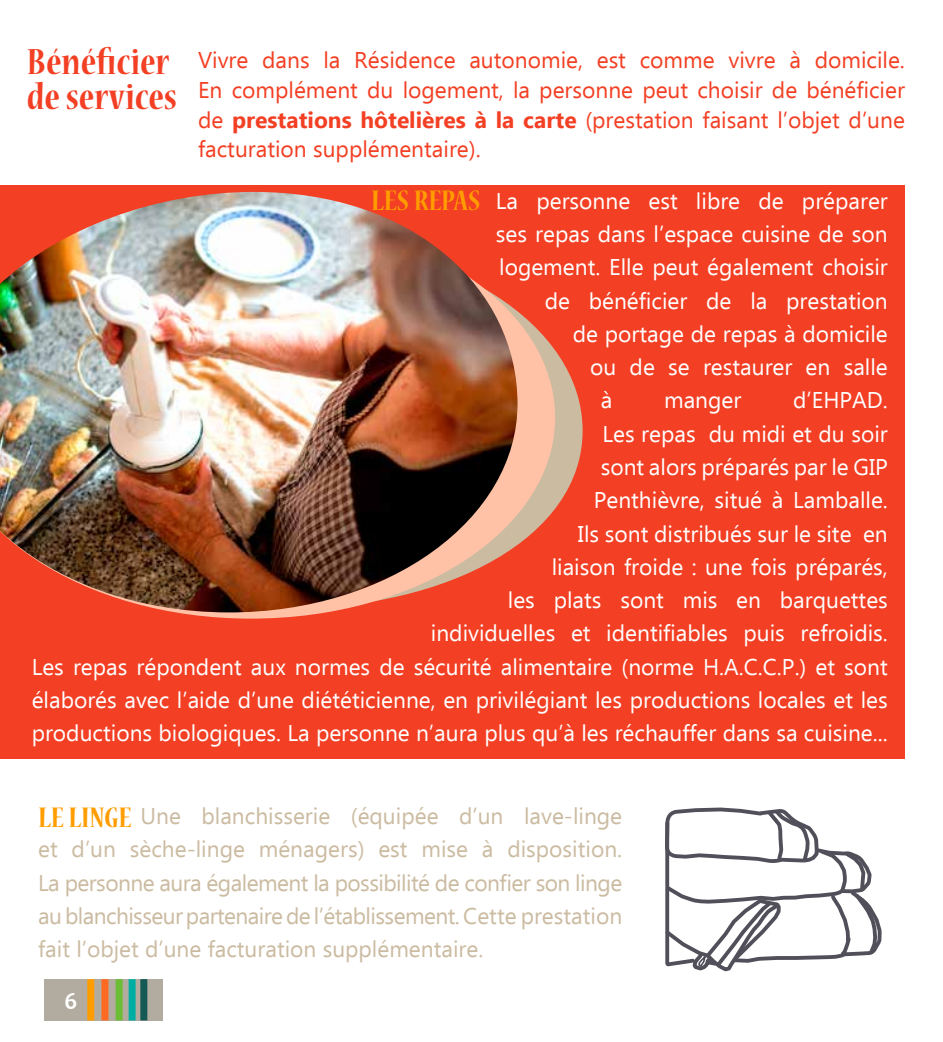
<style>
.page{position:relative;width:943px;height:1042px;background:#fff}
.page>*{position:absolute;margin:0;border:0;box-sizing:border-box;transform-origin:0 0}
.t1{font:700 condensed 40.25px/35px "Nueva Std";color:#f33f23}
.t2{font:700 condensed 31.5px "Nueva Std";letter-spacing:-.01em;color:#ff9d00}
.t3{font:700 24.5px "Candara";color:#fff}
.t4{font:22.75px/33.2px "Ebrima";color:#fff;text-align:right}
.t5{font:22.75px/33.2px "Ebrima";color:#cbbba1;text-align:justify}
.t6{font:22.75px/29.8px "Ebrima";color:#f33f23;text-align:justify}
.s1{font-weight:700}
</style>
<div class="page">
<div style="left:45px;top:979px;width:118px;height:41px;background:#b2aca0"></div>
<div style="left:101px;top:979px;width:7px;height:41px;background:#ff6a22"></div>
<div style="left:116px;top:979px;width:7px;height:41px;background:#6cbc35"></div>
<div style="left:129px;top:979px;width:7px;height:41px;background:#00afa1"></div>
<div style="left:87px;top:979px;width:7px;height:41px;background:#ff9d00"></div>
<div style="left:140px;top:979px;width:7px;height:41px;background:#145954"></div>
<svg style="left:665px;top:807px;width:214px;height:165px"></svg>
<div style="left:0;top:185px;width:904px;height:574px;background:#f33f23"></div>
<svg style="left:555px;top:350px;width:27px;height:159px;fill:#cbbba1"></svg>
<svg style="left:174px;top:311px;width:381px;height:307px"></svg>
<img style="left:0;top:192px;width:517px;height:420px">
<h1 class="t1" style="left:27px;top:46px;width:152px">Bénéficier de services</h1>
<p class="t6" style="left:198px;top:47px;width:708px">Vivre dans la Résidence autonomie, est comme vivre à domicile.<br>En complément du logement, la personne peut choisir de bénéficier de <span class="s1">prestations hôtelières à la carte</span> (prestation faisant l’objet d’une facturation supplémentaire).</p>
<p class="t4" style="left:496px;top:186px;width:393px">La personne est libre de préparer</p>
<p class="t4" style="left:496px;top:219px;width:393px">ses repas dans l’espace cuisine de son</p>
<p class="t4" style="left:499px;top:252px;width:390px">logement. Elle peut également choisir</p>
<p class="t4" style="left:544px;top:285px;width:345px">de bénéficier de la prestation</p>
<p class="t4" style="left:572px;top:319px;width:316px">de portage de repas à domicile</p>
<p class="t4" style="left:590px;top:352px;width:299px">ou de se restaurer en salle</p>
<p class="t4" style="left:600px;top:385px;width:13px">à</p>
<p class="t4" style="left:664px;top:385px;width:79px">manger</p>
<h2 class="t2" style="left:371px;top:187px;width:111px">LES REPAS</h2>
<p class="t4" style="left:32px;top:385px;width:857px">d’EHPAD.<br>Les repas du midi et du soir<br>sont alors préparés par le GIP<br>Penthièvre, situé à Lamballe.<br>Ils sont distribués sur le site en<br>liaison froide : une fois préparés,<br>les plats sont mis en barquettes<br>individuelles et identifiables puis refroidis.<br>Les repas répondent aux normes de sécurité alimentaire (norme H.A.C.C.P.) et sont élaborés avec l’aide d’une diététicienne, en privilégiant les productions locales et les productions biologiques. La personne n’aura plus qu’à les réchauffer dans sa cuisine...</p>
<p class="t5" style="left:38px;top:801px;width:585px;text-indent:102px">Une blanchisserie (équipée d’un lave-linge et d’un sèche-linge ménagers) est mise à disposition.<br>La personne aura également la possibilité de confier son linge au blanchisseur partenaire de l’établissement. Cette prestation fait l’objet d’une facturation supplémentaire.</p>
<h2 class="t2" style="left:38px;top:803px;width:95px">LE LINGE</h2>
<p class="t3" style="left:64px;top:986px;width:14px">6</p>
</div>
